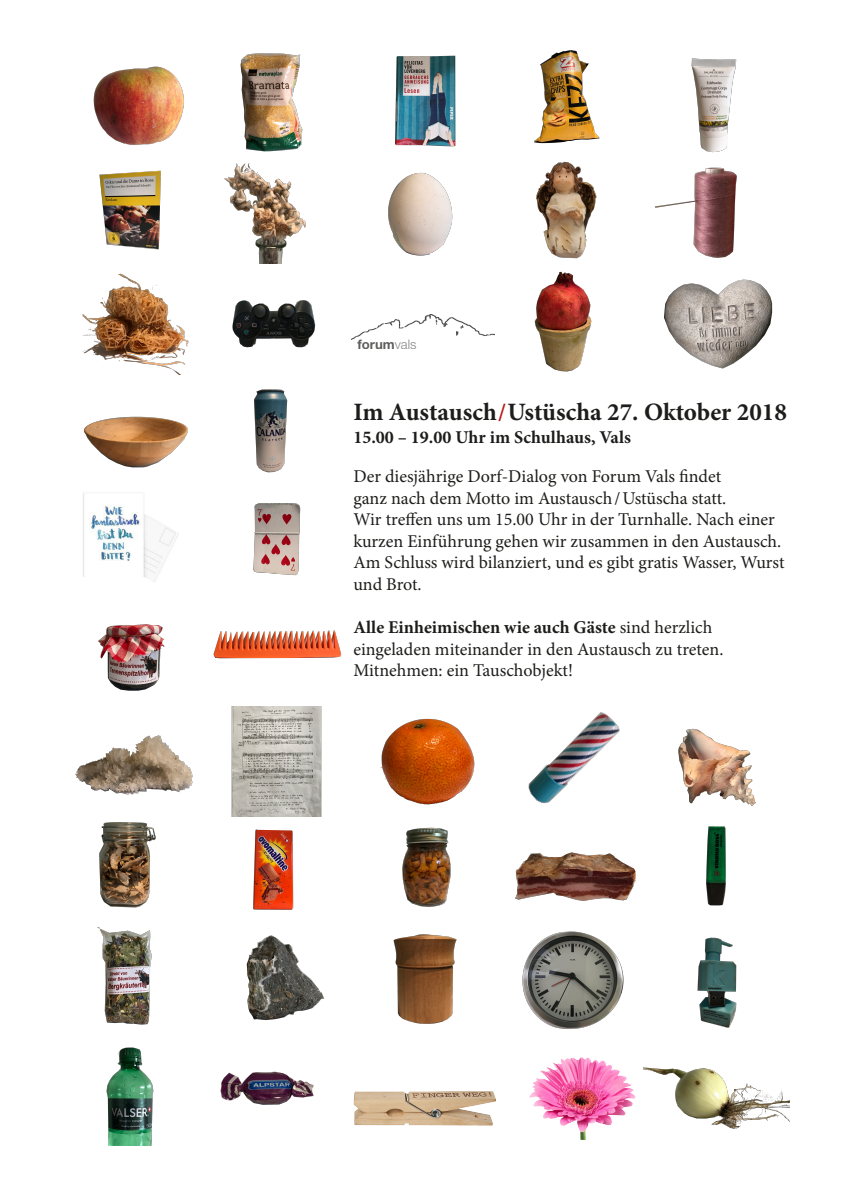
<style>
.page{position:relative;width:842px;height:1192px;background:#fff}
.page>*{position:absolute;margin:0;border:0;box-sizing:border-box;transform-origin:0 0}
.t1{font:700 25px "Minion Pro";color:#1d1d1b}
.t2{font:18px/21.6px "Minion Pro";color:#1d1d1b}
.t3{font:700 18px "Minion Pro";color:#1d1d1b}
.t4{font:700 13.2px "Helvetica Neue LT Std";color:#1d1d1b}
.s1{font-weight:300;color:#575756}
.s2{font-size:24.5px;color:#b71918}
.s3{font-weight:700}
</style>
<div class="page">
<img style="left:93px;top:66px;width:91px;height:79px">
<img style="left:240px;top:53px;width:63px;height:99px">
<img style="left:395px;top:55px;width:61px;height:92px">
<img style="left:534px;top:50px;width:66px;height:94px">
<img style="left:691px;top:58px;width:46px;height:95px">
<img style="left:99px;top:170px;width:62px;height:80px">
<img style="left:224px;top:163px;width:82px;height:101px">
<img style="left:388px;top:172px;width:65px;height:84px">
<img style="left:536px;top:161px;width:61px;height:98px">
<img style="left:655px;top:167px;width:82px;height:91px">
<img style="left:82px;top:273px;width:107px;height:195px">
<img style="left:232px;top:300px;width:84px;height:48px">
<img style="left:254px;top:389px;width:34px;height:84px">
<img style="left:534px;top:271px;width:58px;height:101px">
<img style="left:664px;top:279px;width:109px;height:90px">
<img style="left:253px;top:503px;width:48px;height:73px">
<img style="left:380px;top:712px;width:376px;height:195px">
<img style="left:213px;top:630px;width:129px;height:29px">
<img style="left:98px;top:624px;width:67px;height:67px">
<img style="left:75px;top:735px;width:118px;height:60px">
<img style="left:231px;top:707px;width:91px;height:109px">
<img style="left:99px;top:822px;width:57px;height:86px">
<img style="left:253px;top:829px;width:41px;height:81px">
<img style="left:97px;top:927px;width:228px;height:98px">
<img style="left:393px;top:934px;width:64px;height:90px">
<img style="left:522px;top:931px;width:102px;height:98px">
<img style="left:643px;top:937px;width:146px;height:192px">
<img style="left:106px;top:1047px;width:48px;height:99px">
<img style="left:220px;top:1071px;width:94px;height:34px">
<img style="left:353px;top:1091px;width:143px;height:35px">
<img style="left:529px;top:1057px;width:106px;height:82px">
<img style="left:352px;top:315px;width:142px;height:24px">
<img style="left:83px;top:493px;width:96px;height:87px">
<p class="t4" style="left:357px;top:336px;width:61px">forum<span class="s1">vals</span></p>
<h1 class="t1" style="left:353px;top:394px;width:435px">Im Austausch<span class="s2">/</span>Ustüscha 27. Oktober 2018</h1>
<p class="t3" style="left:353px;top:424px;width:279px">15.00 – 19.00 Uhr im Schulhaus, Vals</p>
<p class="t2" style="left:353px;top:466px;width:433px">Der diesjährige Dorf-Dialog von Forum Vals findet<br>ganz nach dem Motto im Austausch/Ustüscha statt.<br>Wir treffen uns um 15.00 Uhr in der Turnhalle. Nach einer kurzen Einführung gehen wir zusammen in den Austausch.<br>Am Schluss wird bilanziert, und es gibt gratis Wasser, Wurst und Brot.</p>
<p class="t2" style="left:353px;top:617px;width:372px"><span class="s3">Alle Einheimischen wie auch Gäste</span> sind herzlich eingeladen miteinander in den Austausch zu treten.<br>Mitnehmen: ein Tauschobjekt!</p>
</div>
